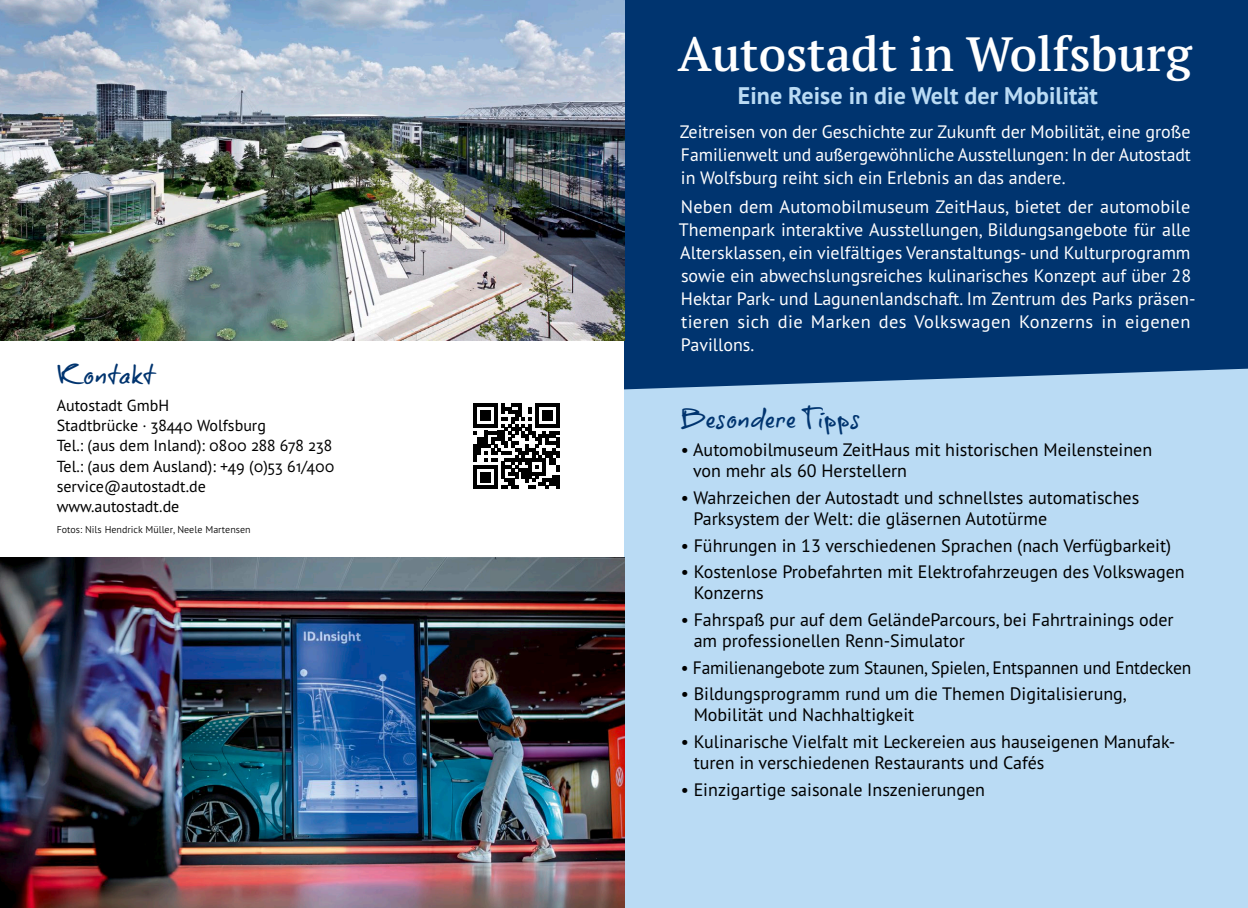
<style>
.page{position:relative;width:1248px;height:908px;background:#fff}
.page>*{position:absolute;margin:0;border:0;box-sizing:border-box;transform-origin:0 0}
._01_Stadtname_24_PT{font:600 48px "PT Serif Pro";color:#fff}
._02_Headline_12_PT_S{font:700 24px "PT Sans Pro";color:#badbf4}
._02_Headline_12_PT_S-2{font:24px "onetrick Tony 15";color:#00346f}
._04_Tipps_9_PT_Sans{font:18px/21px "PT Sans Pro";color:#000}
._03_Grundtext_9_PT_S{font:18px/23px "PT Sans Pro";color:#fff;text-align:justify}
._06_Kontaktdaten_8_P{font:16px "PT Sans Pro";color:#000}
._07_Impressum_5_PT_S{font:300 10px "PT Sans Pro";color:#000}
</style>
<div class="page">
<div style="left:624px;top:0;width:623px;height:907px;background:#badbf4"></div>
<div style="left:624px;top:0;width:623px;height:389px;background:#00346f"></div>
<img style="left:0;top:0;width:624px;height:341px">
<img style="left:0;top:557px;width:624px;height:350px">
<svg style="left:473px;top:403px;width:86px;height:86px"></svg>
<p class="_02_Headline_12_PT_S-2" style="left:57px;top:360px;width:100px">Kontakt</p>
<p class="_06_Kontaktdaten_8_P" style="left:57px;top:395px;width:114px">Autostadt GmbH</p>
<p class="_06_Kontaktdaten_8_P" style="left:57px;top:415px;width:211px">Stadtbrücke · 38440 Wolfsburg</p>
<p class="_06_Kontaktdaten_8_P" style="left:57px;top:435px;width:277px">Tel.: (aus dem Inland): 0800 288 678 238</p>
<p class="_06_Kontaktdaten_8_P" style="left:57px;top:455px;width:279px">Tel.: (aus dem Ausland): +49 (0)53 61/400</p>
<p class="_06_Kontaktdaten_8_P" style="left:57px;top:475px;width:151px">service@autostadt.de</p>
<p class="_06_Kontaktdaten_8_P" style="left:57px;top:495px;width:124px">www.autostadt.de</p>
<p class="_07_Impressum_5_PT_S" style="left:57px;top:523px;width:195px">Fotos: Nils Hendrick Müller, Neele Martensen</p>
<p class="_01_Stadtname_24_PT" style="left:678px;top:22px;width:515px">Autostadt in Wolfsburg</p>
<p class="_02_Headline_12_PT_S" style="left:738px;top:79px;width:361px">Eine Reise in die Welt der Mobilität</p>
<p class="_03_Grundtext_9_PT_S" style="left:679px;top:120px;width:512px">Zeitreisen von der Geschichte zur Zukunft der Mobilität, eine große Familienwelt und außergewöhnliche Ausstellungen: In der Autostadt in Wolfsburg reiht sich ein Erlebnis an das andere.</p>
<p class="_03_Grundtext_9_PT_S" style="left:678px;top:194px;width:518px;text-align:left">Neben dem Automobilmuseum ZeitHaus, bietet der automobile Themenpark interaktive Ausstellungen, Bildungsangebote für alle Altersklassen, ein vielfältiges Veranstaltungs- und Kulturprogramm sowie ein abwechslungsreiches kulinarisches Konzept auf über 28<br>Hektar Park- und Lagunenlandschaft. Im Zentrum des Parks präsen&shy;tieren sich die Marken des Volkswagen Konzerns in eigenen Pavillons.</p>
<p class="_02_Headline_12_PT_S-2" style="left:680px;top:404px;width:181px">Besondere Tipps</p>
<p class="_04_Tipps_9_PT_Sans" style="left:693px;top:438px;width:460px;text-indent:-12px">• Automobilmuseum ZeitHaus mit historischen Meilensteinen von mehr als 60 Herstellern</p>
<p class="_04_Tipps_9_PT_Sans" style="left:693px;top:486px;width:447px;text-indent:-13px">• Wahrzeichen der Autostadt und schnellstes automatisches<br>Parksystem der Welt: die gläsernen Autotürme</p>
<p class="_04_Tipps_9_PT_Sans" style="left:680px;top:534px;width:492px">• Führungen in 13 verschiedenen Sprachen (nach Verfügbarkeit)</p>
<p class="_04_Tipps_9_PT_Sans" style="left:693px;top:560px;width:492px;text-indent:-13px">• Kostenlose Probefahrten mit Elektrofahrzeugen des Volkswagen<br>Konzerns</p>
<p class="_04_Tipps_9_PT_Sans" style="left:693px;top:608px;width:481px;text-indent:-13px">• Fahrspaß pur auf dem GeländeParcours, bei Fahrtrainings oder am professionellen Renn-Simulator</p>
<p class="_04_Tipps_9_PT_Sans" style="left:680px;top:656px;width:512px">• Familienangebote zum Staunen, Spielen, Entspannen und Entdecken</p>
<p class="_04_Tipps_9_PT_Sans" style="left:693px;top:682px;width:435px;text-indent:-13px">• Bildungsprogramm rund um die Themen Digitalisierung,<br>Mobilität und Nachhaltigkeit</p>
<p class="_04_Tipps_9_PT_Sans" style="left:693px;top:730px;width:483px;text-indent:-13px">• Kulinarische Vielfalt mit Leckereien aus hauseigenen Manufak&shy;turen in verschiedenen Restaurants und Cafés</p>
<p class="_04_Tipps_9_PT_Sans" style="left:680px;top:778px;width:306px">• Einzigartige saisonale Inszenierungen</p>
</div>
